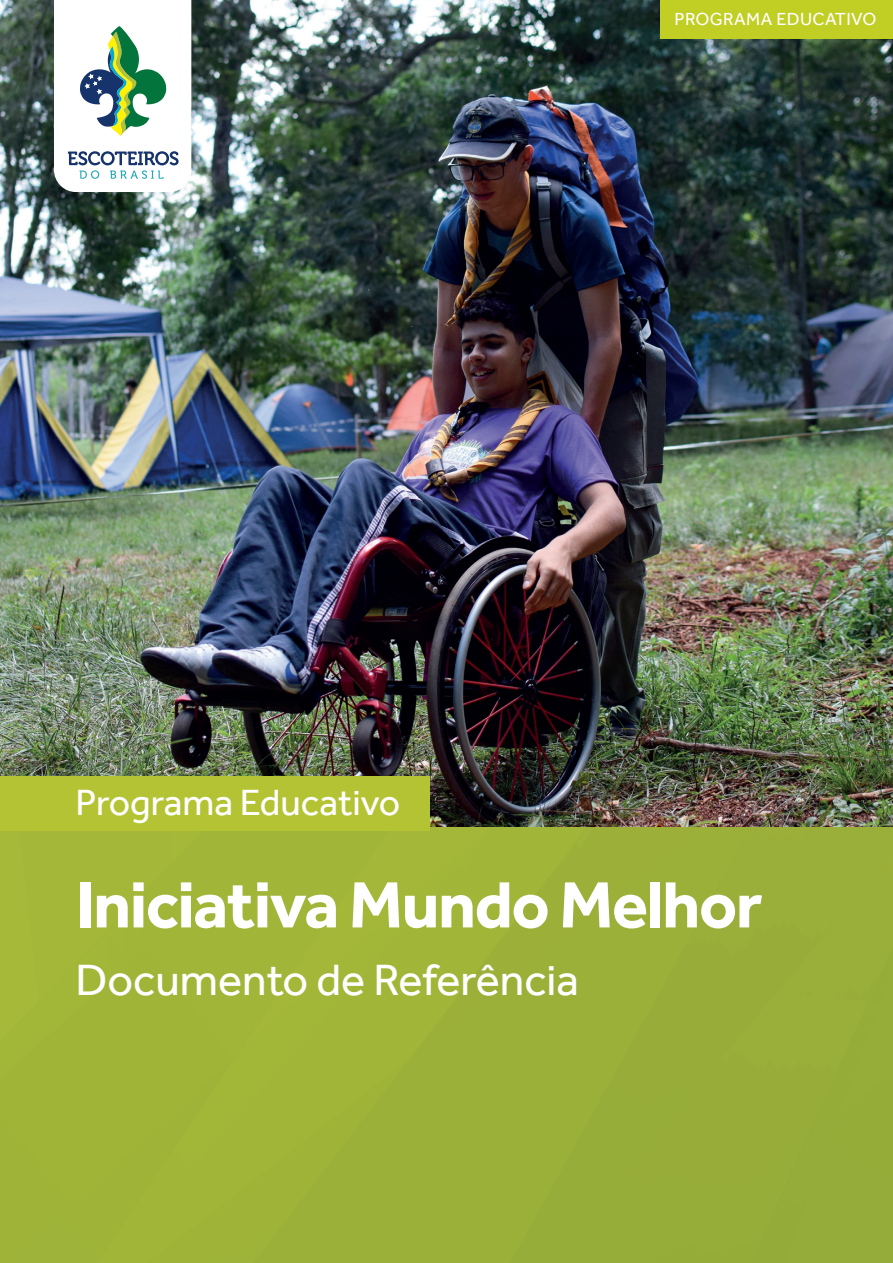
<style>
.page{position:relative;width:893px;height:1263px;background:#fff}
.page>*{position:absolute;margin:0;border:0;box-sizing:border-box;transform-origin:0 0}
.t1{font:700 67.5px "Effra";letter-spacing:-.02em;color:#fff}
.t2{font:45px "Effra";color:#fff}
.t3{font:37.5px "Effra";color:#fff}
.t4{font:18px "Effra";letter-spacing:.02em;color:#fff}
</style>
<div class="page">
<img style="left:0;top:0;width:893px;height:828px">
<img style="left:0;top:828px;width:893px;height:435px">
<svg style="left:54px;top:0;width:137px;height:192px"></svg>
<div style="left:660px;top:0;width:233px;height:39px;background:#c1ce23"></div>
<div style="left:0;top:776px;width:429px;height:55px;background:#b4c334"></div>
<p class="t4" style="left:674px;top:8px;width:204px">PROGRAMA EDUCATIVO</p>
<p class="t3" style="left:76px;top:780px;width:326px">Programa Educativo</p>
<p class="t1" style="left:76px;top:865px;width:688px">Iniciativa Mundo Melhor</p>
<p class="t2" style="left:76px;top:953px;width:505px">Documento de Referência</p>
</div>
